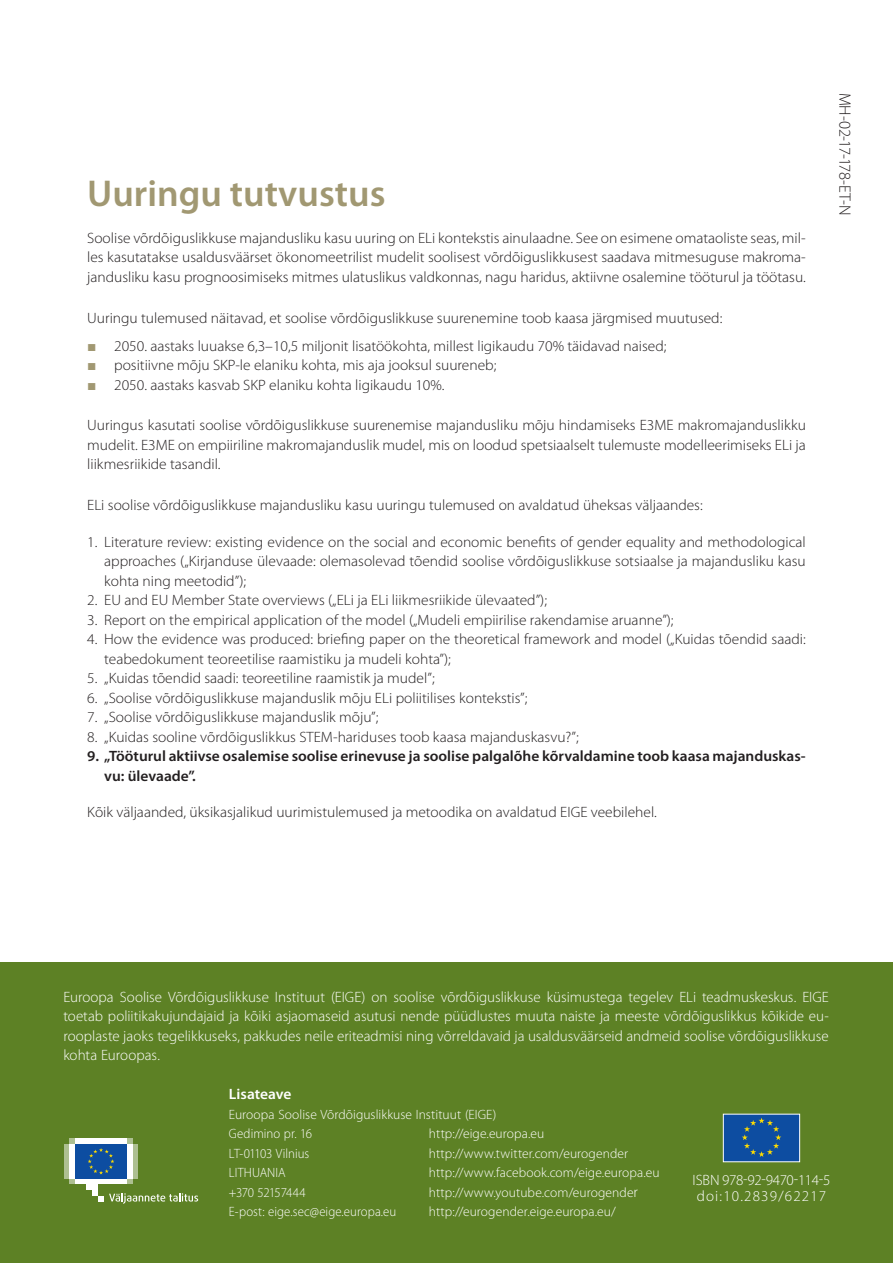
<style>
.page{position:relative;width:893px;height:1263px;background:#fff}
.page>*{position:absolute;margin:0;border:0;box-sizing:border-box;transform-origin:0 0}
.Title1{font:600 37.5px "Myriad Pro";color:#a19872}
.Fließtext{font:300 16.5px "Myriad Pro";letter-spacing:-.035em;color:#231f20}
.Body_Text{font:300 15px/19.5px "Myriad Pro";color:#231f20;text-align:justify}
.Fließtext-2{font:300 15px/19.5px "Myriad Pro";color:#fff;text-align:justify}
.t1{font:600 15px/19.5px "Myriad Pro";color:#231f20}
.testo{font:300 15px/16.2px "Myriad Pro";letter-spacing:-.005em;color:#fff}
.stupid_1{font:600 15px "Myriad Pro";letter-spacing:-.005em;color:#fff}
.stupid_4{font:300 13.5px "Myriad Pro";letter-spacing:.01em;color:#fff}
.stupid_3{font:300 13.5px "Myriad Pro";letter-spacing:.005em;color:#fff;scale:.95 1}
.stupid_2{font:300 13.5px "Myriad Pro";letter-spacing:.005em;color:#fff}
.stupid_3-2{font:300 13.5px "Myriad Pro";letter-spacing:-.02em;color:#fff;scale:.95 1}
.s1{font-family:"Arial";font-weight:400;color:#a19872}
.s2{font-size:15px}
</style>
<div class="page">
<div style="left:0;top:963px;width:893px;height:300px;background:#5d8125"></div>
<div style="left:69px;top:1178px;width:64px;height:6px;background:#adbf91"></div>
<div style="left:69px;top:1138px;width:64px;height:6px;background:#adbf91"></div>
<div style="left:75px;top:1138px;width:52px;height:6px;background:#fff"></div>
<div style="left:75px;top:1178px;width:52px;height:6px;background:#fff"></div>
<div style="left:127px;top:1144px;width:6px;height:34px;background:#fff"></div>
<div style="left:133px;top:1144px;width:5px;height:34px;background:#adbf91"></div>
<div style="left:69px;top:1144px;width:6px;height:34px;background:#fff"></div>
<div style="left:64px;top:1144px;width:5px;height:34px;background:#adbf91"></div>
<div style="left:87px;top:1178px;width:11px;height:12px;background:#fff"></div>
<div style="left:92px;top:1178px;width:6px;height:18px;background:#fff"></div>
<div style="left:75px;top:1144px;width:52px;height:34px;background:#0d4da1"></div>
<svg style="left:88px;top:1148px;width:26px;height:26px"></svg>
<svg style="left:98px;top:1193px;width:100px;height:11px"></svg>
<div style="left:723px;top:1114px;width:77px;height:48px;background:#0d4da1"></div>
<svg style="left:742px;top:1118px;width:39px;height:39px"></svg>
<div style="left:723px;top:1114px;width:77px;height:48px;border:1px solid #fff"></div>
<p class="Title1" style="left:87px;top:173px;width:300px">Uuringu tutvustus</p>
<p class="Body_Text" style="left:87px;top:228px;width:720px">Soolise võrdõiguslikkuse majandusliku kasu uuring on ELi kontekstis ainulaadne. See on esimene omataoliste seas, mil&shy;les kasutatakse usaldusväärset ökonomeetrilist mudelit soolisest võrdõiguslikkusest saadava mitmesuguse makroma&shy;jandusliku kasu prognoosimiseks mitmes ulatuslikus valdkonnas, nagu haridus, aktiivne osalemine tööturul ja töötasu.</p>
<p class="Body_Text" style="left:87px;top:308px;width:637px">Uuringu tulemused näitavad, et soolise võrdõiguslikkuse suurenemine toob kaasa järgmised muutused:</p>
<p class="Body_Text" style="left:87px;top:336px;width:581px"><span class="s1">■</span> 2050. aastaks luuakse 6,3–10,5 miljonit lisatöökohta, millest ligikaudu 70% täidavad naised;</p>
<p class="Body_Text" style="left:87px;top:356px;width:411px"><span class="s1">■</span> positiivne mõju SKP-le elaniku kohta, mis aja jooksul suureneb;</p>
<p class="Body_Text" style="left:87px;top:375px;width:359px"><span class="s1">■</span> 2050. aastaks kasvab SKP elaniku kohta ligikaudu 10%.</p>
<p class="Body_Text" style="left:87px;top:416px;width:720px">Uuringus kasutati soolise võrdõiguslikkuse suurenemise majandusliku mõju hindamiseks E3ME makromajanduslikku mudelit. E3ME on empiiriline makromajanduslik mudel, mis on loodud spetsiaalselt tulemuste modelleerimiseks ELi ja liikmesriikide tasandil.</p>
<p class="Body_Text" style="left:87px;top:496px;width:617px">ELi soolise võrdõiguslikkuse majandusliku kasu uuringu tulemused on avaldatud üheksas väljaandes:</p>
<p class="Body_Text" style="left:104px;top:532px;width:703px;text-indent:-17px">1. Literature review: existing evidence on the social and economic benefits of gender equality and methodological approaches („Kirjanduse ülevaade: olemasolevad tõendid soolise võrdõiguslikkuse sotsiaalse ja majandusliku kasu kohta ning meetodid”);</p>
<p class="Body_Text" style="left:87px;top:591px;width:461px">2. EU and EU Member State overviews („ELi ja ELi liikmesriikide ülevaated”);</p>
<p class="Body_Text" style="left:87px;top:610px;width:588px">3. Report on the empirical application of the model („Mudeli empiirilise rakendamise aruanne”);</p>
<p class="Body_Text" style="left:104px;top:630px;width:703px;text-indent:-17px">4. How the evidence was produced: briefing paper on the theoretical framework and model („Kuidas tõendid saadi: teabedokument teoreetilise raamistiku ja mudeli kohta”);</p>
<p class="Body_Text" style="left:87px;top:669px;width:349px">5. „Kuidas tõendid saadi: teoreetiline raamistik ja mudel”;</p>
<p class="Body_Text" style="left:87px;top:688px;width:442px">6. „Soolise võrdõiguslikkuse majanduslik mõju ELi poliitilises kontekstis”;</p>
<p class="Body_Text" style="left:87px;top:708px;width:293px">7. „Soolise võrdõiguslikkuse majanduslik mõju”;</p>
<p class="Body_Text" style="left:87px;top:727px;width:493px">8. „Kuidas sooline võrdõiguslikkus STEM-hariduses toob kaasa majanduskasvu?”;</p>
<p class="t1" style="left:104px;top:747px;width:703px;text-indent:-17px">9. „Tööturul aktiivse osalemise soolise erinevuse ja soolise palgalõhe kõrvaldamine toob kaasa majanduskas&shy;vu: ülevaade”.</p>
<p class="Body_Text" style="left:87px;top:803px;width:571px">Kõik väljaanded, üksikasjalikud uurimistulemused ja metoodika on avaldatud EIGE veebilehel.</p>
<p class="Fließtext" style="left:854px;top:93px;width:124px;rotate:90deg">MH-02-17-178-ET-N</p>
<p class="Fließtext-2" style="left:63px;top:987px;width:767px">Euroopa Soolise Võrdõiguslikkuse Instituut (EIGE) on soolise võrdõiguslikkuse küsimustega tegelev ELi teadmuskeskus. EIGE toetab poliitikakujundajaid ja kõiki asjaomaseid asutusi nende püüdlustes muuta naiste ja meeste võrdõiguslikkus kõikide eu&shy;rooplaste jaoks tegelikkuseks, pakkudes neile eriteadmisi ning võrreldavaid ja usaldusväärseid andmeid soolise võrdõiguslikkuse kohta Euroopas.</p>
<p class="stupid_1" style="left:229px;top:1086px;width:64px">Lisateave</p>
<p class="stupid_2" style="left:229px;top:1107px;width:269px">Euroopa Soolise Võrdõiguslikkuse Instituut (EIGE)</p>
<p class="stupid_3" style="left:229px;top:1126px;width:89px">Gedimino pr. 16</p>
<p class="stupid_3" style="left:229px;top:1146px;width:86px">LT-01103 Vilnius</p>
<p class="stupid_3" style="left:229px;top:1165px;width:61px">LITHUANIA</p>
<p class="stupid_3-2" style="left:229px;top:1185px;width:82px">+370 52157444</p>
<p class="stupid_3" style="left:229px;top:1204px;width:178px">E-post: eige.sec@eige.europa.eu</p>
<p class="stupid_4" style="left:429px;top:1126px;width:117px">http://eige.europa.eu</p>
<p class="stupid_4" style="left:429px;top:1146px;width:201px">http://www.twitter.com/eurogender</p>
<p class="stupid_4" style="left:429px;top:1165px;width:232px">http://www.facebook.com/eige.europa.eu</p>
<p class="stupid_4" style="left:429px;top:1185px;width:211px">http://www.youtube.com/eurogende<span class="s2">r</span></p>
<p class="stupid_4" style="left:429px;top:1204px;width:189px">http://eurogender.eige.europa.eu/</p>
<p class="testo" style="left:693px;top:1172px;width:139px">ISBN 978-92-9470-114-5 doi:10.2839/62217</p>
</div>
